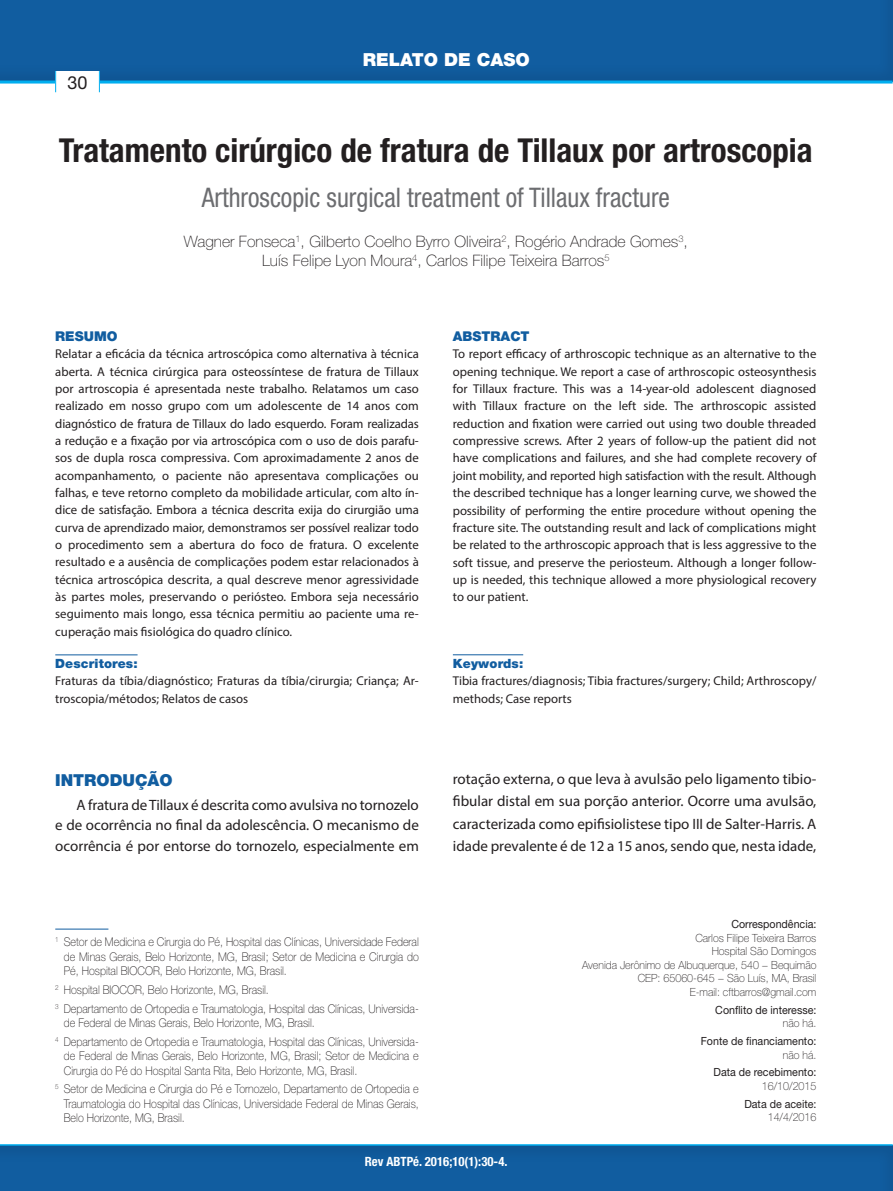
<style>
.page{position:relative;width:893px;height:1191px;background:#fff}
.page>*{position:absolute;margin:0;border:0;box-sizing:border-box;transform-origin:0 0}
.t1{font:700 condensed 33px "Helvetica Neue";color:#231f20}
.t2{font:condensed 27px "Helvetica Neue";color:#6c6d70;scale:.95 1}
.t3{font:900 18px "Helvetica Neue";color:#fff}
.t4{font:18px "Helvetica Neue";color:#231f20}
.t5{font:900 16.5px "Helvetica Neue";color:#115da0}
.t6{font:100 15.75px/18.9px "Helvetica Neue";color:#231f20;text-align:center}
.t7{font:15px/22.2px "Myriad Pro";color:#231f20;text-align:justify}
.t8{font:900 13.5px "Helvetica Neue";color:#115da0}
.t9{font:12.75px/17.4px "Myriad Pro";color:#231f20;text-align:justify}
.t10{font:700 condensed 12.75px "Helvetica Neue";color:#fff}
.t11{font:900 12.75px "Helvetica Neue";letter-spacing:.01em;color:#115da0}
.t12{font:100 12px/14.4px "Helvetica Neue";color:#231f20;scale:.9 1}
.t13{font:100 11.25px/13.5px "Helvetica Neue";color:#231f20;text-align:right;scale:.95 1}
.t14{font:11.25px "Helvetica Neue";color:#231f20;scale:.95 1}
</style>
<div class="page">
<div style="left:0;top:1143px;width:893px;height:48px;background:#115da0"></div>
<hr style="left:0;top:1144px;width:893px;height:1px;background:#00aeef">
<div style="left:0;top:0;width:893px;height:84px;background:#115da0"></div>
<hr style="left:0;top:81px;width:893px;height:3px;background:#00aeef">
<div style="left:55px;top:71px;width:45px;height:21px;background:#fff"></div>
<svg style="left:55px;top:71px;width:1px;height:21px"></svg>
<svg style="left:99px;top:71px;width:1px;height:21px"></svg>
<hr style="left:55px;top:654px;width:83px;height:1px;background:#115da0">
<hr style="left:55px;top:928px;width:53px;height:1px;background:#115da0">
<hr style="left:453px;top:654px;width:70px;height:1px;background:#115da0">
<h3 class="t4" style="left:68px;top:72px;width:22px">30</h3>
<h3 class="t3" style="left:363px;top:49px;width:169px">RELATO DE CASO</h3>
<h1 class="t1" style="left:59px;top:130px;width:755px">Tratamento cirúrgico de fratura de Tillaux por artroscopia</h1>
<h2 class="t2" style="left:202px;top:182px;width:494px">Arthroscopic surgical treatment of Tillaux fracture</h2>
<p class="t6" style="left:184px;top:232px;width:506px">Wagner Fonseca<sup>1</sup>, Gilberto Coelho Byrro Oliveira<sup>2</sup>, Rogério Andrade Gomes<sup>3</sup>,<br>Luís Felipe Lyon Moura<sup>4</sup>, Carlos Filipe Teixeira Barros<sup>5</sup></p>
<p class="t8" style="left:55px;top:328px;width:62px">Resumo</p>
<p class="t9" style="left:55px;top:345px;width:365px">Relatar a eficácia da técnica artroscópica como alternativa à técnica aberta. A técnica cirúrgica para osteossíntese de fratura de Tillaux por artroscopia é apresentada neste trabalho. Relatamos um caso realizado em nosso grupo com um adolescente de 14 anos com diagnóstico de fratura de Tillaux do lado esquerdo. Foram realizadas a redução e a fixação por via artroscópica com o uso de dois parafu&shy;sos de dupla rosca compressiva. Com aproximadamente 2 anos de acompanhamento, o paciente não apresentava complicações ou falhas, e teve retorno completo da mobilidade articular, com alto ín&shy;dice de satisfação. Embora a técnica descrita exija do cirurgião uma curva de aprendizado maior, demonstramos ser possível realizar todo o procedimento sem a abertura do foco de fratura. O excelente resultado e a ausência de complicações podem estar relacionados à técnica artroscópica descrita, a qual descreve menor agressividade às partes moles, preservando o periósteo. Embora seja necessário seguimento mais longo, essa técnica permitiu ao paciente uma re&shy;cuperação mais fisiológica do quadro clínico.</p>
<p class="t11" style="left:55px;top:656px;width:84px">Descritores:</p>
<p class="t9" style="left:55px;top:672px;width:365px">Fraturas da tíbia/diagnóstico; Fraturas da tíbia/cirurgia; Criança; Ar&shy;troscopia/métodos; Relatos de casos</p>
<p class="t5" style="left:55px;top:770px;width:119px">INTRODUÇÃO</p>
<p class="t7" style="left:55px;top:794px;width:365px;line-height:20.2px;text-indent:21px">A fratura de Tillaux é descrita como avulsiva no tornozelo e de ocorrência no final da adolescência. O mecanismo de ocorrência é por entorse do tornozelo, especialmente em</p>
<p class="t12" style="left:64px;top:935px;width:396px;text-align:justify;text-indent:-9px"><sup>1</sup> Setor de Medicina e Cirurgia do Pé, Hospital das Clínicas, Universidade Federal de Minas Gerais, Belo Horizonte, MG, Brasil; Setor de Medicina e Cirurgia do Pé, Hospital BIOCOR, Belo Horizonte, MG, Brasil.</p>
<p class="t12" style="left:55px;top:980px;width:405px;line-height:18.6px"><sup>2</sup> Hospital BIOCOR, Belo Horizonte, MG, Brasil.<br><sup>3</sup> Departamento de Ortopedia e Traumatologia, Hospital das Clínicas, Universida-</p>
<p class="t12" style="left:55px;top:1013px;width:405px;line-height:18.6px;text-indent:9px">de Federal de Minas Gerais, Belo Horizonte, MG, Brasil.<br><sup>4</sup> Departamento de Ortopedia e Traumatologia, Hospital das Clínicas, Universida-</p>
<p class="t12" style="left:64px;top:1048px;width:396px">de Federal de Minas Gerais, Belo Horizonte, MG, Brasil; Setor de Medicina e<br>Cirurgia do Pé do Hospital Santa Rita, Belo Horizonte, MG, Brasil.</p>
<p class="t12" style="left:64px;top:1081px;width:396px;text-align:justify;text-indent:-9px"><sup>5</sup> Setor de Medicina e Cirurgia do Pé e Tornozelo, Departamento de Ortopedia e Traumatologia do Hospital das Clínicas, Universidade Federal de Minas Gerais, Belo Horizonte, MG, Brasil.</p>
<p class="t8" style="left:453px;top:328px;width:31px">Abstract</p>
<p class="t9" style="left:453px;top:345px;width:365px">To report efficacy of arthroscopic technique as an alternative to the opening technique. We report a case of arthroscopic osteosynthesis for Tillaux fracture. This was a 14-year-old adolescent diagnosed with Tillaux fracture on the left side. The arthroscopic assisted reduction and fixation were carried out using two double threaded compressive screws. After 2 years of follow-up the patient did not have complications and failures, and she had complete recovery of joint mobility, and reported high satisfaction with the result. Although the described technique has a longer learning curve, we showed the possibility of performing the entire procedure without opening the fracture site. The outstanding result and lack of complications might be related to the arthroscopic approach that is less aggressive to the soft tissue, and preserve the periosteum. Although a longer follow&shy;up is needed, this technique allowed a more physiological recovery to our patient.</p>
<p class="t11" style="left:453px;top:656px;width:72px">Keywords:</p>
<p class="t9" style="left:453px;top:672px;width:365px">Tibia fractures/diagnosis; Tibia fractures/surgery; Child; Arthroscopy/ methods; Case reports</p>
<p class="t7" style="left:453px;top:767px;width:365px">rotação externa, o que leva à avulsão pelo ligamento tibio&shy;fibular distal em sua porção anterior. Ocorre uma avulsão, caracterizada como epifisiolistese tipo III de Salter-Harris. A idade prevalente é de 12 a 15 anos, sendo que, nesta idade,</p>
<p class="t14" style="left:731px;top:917px;width:91px">Correspondência:</p>
<p class="t13" style="left:582px;top:931px;width:248px">Carlos Filipe Teixeira Barros<br>Hospital São Domingos<br>Avenida Jerônimo de Albuquerque, 540 − Bequimão CEP: 65060-645 − São Luís, MA, Brasil<br>E-mail: cftbarros@gmail.com</p>
<p class="t14" style="left:715px;top:1003px;width:108px">Conflito de interesse:</p>
<p class="t13" style="left:783px;top:1016px;width:37px">não há.</p>
<p class="t14" style="left:701px;top:1034px;width:123px">Fonte de financiamento:</p>
<p class="t13" style="left:783px;top:1047px;width:37px">não há.</p>
<p class="t14" style="left:713px;top:1065px;width:110px">Data de recebimento:</p>
<p class="t13" style="left:762px;top:1079px;width:59px">16/10/2015</p>
<p class="t14" style="left:744px;top:1096px;width:77px">Data de aceite:</p>
<p class="t13" style="left:768px;top:1110px;width:53px">14/4/2016</p>
<p class="t10" style="left:365px;top:1153px;width:144px">Rev ABTPé. 2016;10(1):30-4.</p>
</div>
